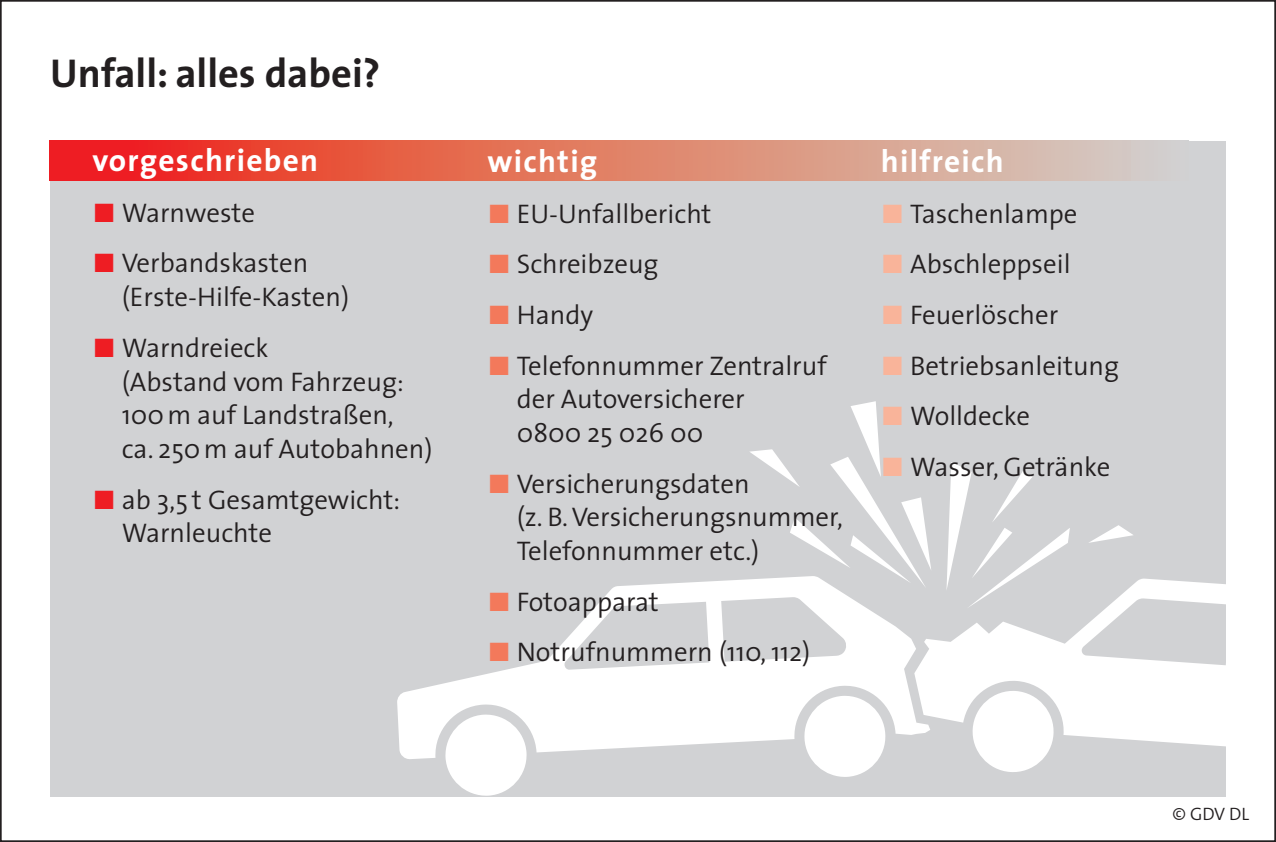
<style>
.page{position:relative;width:1276px;height:842px;background:#fff}
.page>*{position:absolute;margin:0;border:0;box-sizing:border-box;transform-origin:0 0}
.t1{font:700 40.5px "The Sans";color:#231f20}
.t2{font:700 31.5px "The Sans";letter-spacing:.04em;color:#fff}
.t3{font:300 27px/50.6px "The Sans";color:#231f20}
.t4{font:300 18px "The Sans";color:#231f20}
.s1{font-family:"The Sans Semi Light Expert";font-weight:400;color:#ee1d23}
.s2{font-family:"The Sans Semi Light Expert";font-weight:400;color:#f3795b}
.s3{font-family:"The Sans Semi Light Expert";font-weight:400;color:#f9b49a}
</style>
<div class="page">
<div style="left:50px;top:141px;width:1176px;height:655px;background:#d1d2d4"></div>
<svg style="left:49px;top:141px;width:1091px;height:39px;background:#e17867"></svg>
<svg style="left:397px;top:579px;width:517px;height:180px;fill:#fff"></svg>
<svg style="left:803px;top:695px;width:83px;height:82px"></svg>
<svg style="left:444px;top:714px;width:83px;height:83px"></svg>
<svg style="left:914px;top:578px;width:312px;height:169px;fill:#fff"></svg>
<svg style="left:971px;top:689px;width:84px;height:83px"></svg>
<svg style="left:749px;top:401px;width:182px;height:187px"></svg>
<svg style="left:1089px;top:525px;width:44px;height:18px"></svg>
<svg style="left:946px;top:462px;width:124px;height:146px"></svg>
<h1 class="t1" style="left:50px;top:39px;width:331px">Unfall: alles dabei?</h1>
<p class="t2" style="left:92px;top:134px;width:227px">vorgeschrieben</p>
<p class="t3" style="left:92px;top:186px;width:217px"><span class="s1">ó</span> Warnweste<br><span class="s1">ó</span> Verbandskasten</p>
<p class="t3" style="left:92px;top:271px;width:258px;text-indent:29px">(Erste-Hilfe-Kasten) <span class="s1">ó</span> Warndreieck</p>
<p class="t3" style="left:122px;top:364px;width:312px;line-height:33.8px">(Abstand vom Fahrzeug:<br>100m auf Landstraßen,<br>ca. 250m auf Autobahnen)</p>
<p class="t3" style="left:122px;top:482px;width:280px;line-height:33.8px;text-indent:-29px"><span class="s1">ó</span> ab 3,5 t Gesamtgewicht:<br>Warnleuchte</p>
<p class="t2" style="left:487px;top:135px;width:111px">wichtig</p>
<p class="t3" style="left:487px;top:187px;width:341px"><span class="s2">ó</span> EU-Unfallbericht<br><span class="s2">ó</span> Schreibzeug<br><span class="s2">ó</span> Handy<br><span class="s2">ó</span> Telefonnummer Zentralruf</p>
<p class="t3" style="left:517px;top:381px;width:229px;line-height:33.8px">der Autoversicherer<br>0800 25 026 00</p>
<p class="t3" style="left:517px;top:466px;width:327px;line-height:33.8px;text-indent:-29px"><span class="s2">ó</span> Versicherungsdaten<br>(z. B. Versicherungsnummer,<br>Telefonnummer etc.)</p>
<p class="t3" style="left:487px;top:576px;width:324px"><span class="s2">ó</span> Fotoapparat<br><span class="s2">ó</span> Notrufnummern (110, 112)</p>
<p class="t2" style="left:881px;top:135px;width:124px">hilfreich</p>
<p class="t3" style="left:881px;top:187px;width:240px"><span class="s3">ó</span> Taschenlampe<br><span class="s3">ó</span> Abschleppseil<br><span class="s3">ó</span> Feuerlöscher<br><span class="s3">ó</span> Betriebsanleitung <span class="s3">ó</span> Wolldecke<br><span class="s3">ó</span> Wasser, Getränke</p>
<p class="t4" style="left:1172px;top:799px;width:78px">© GDV DL</p>
</div>
